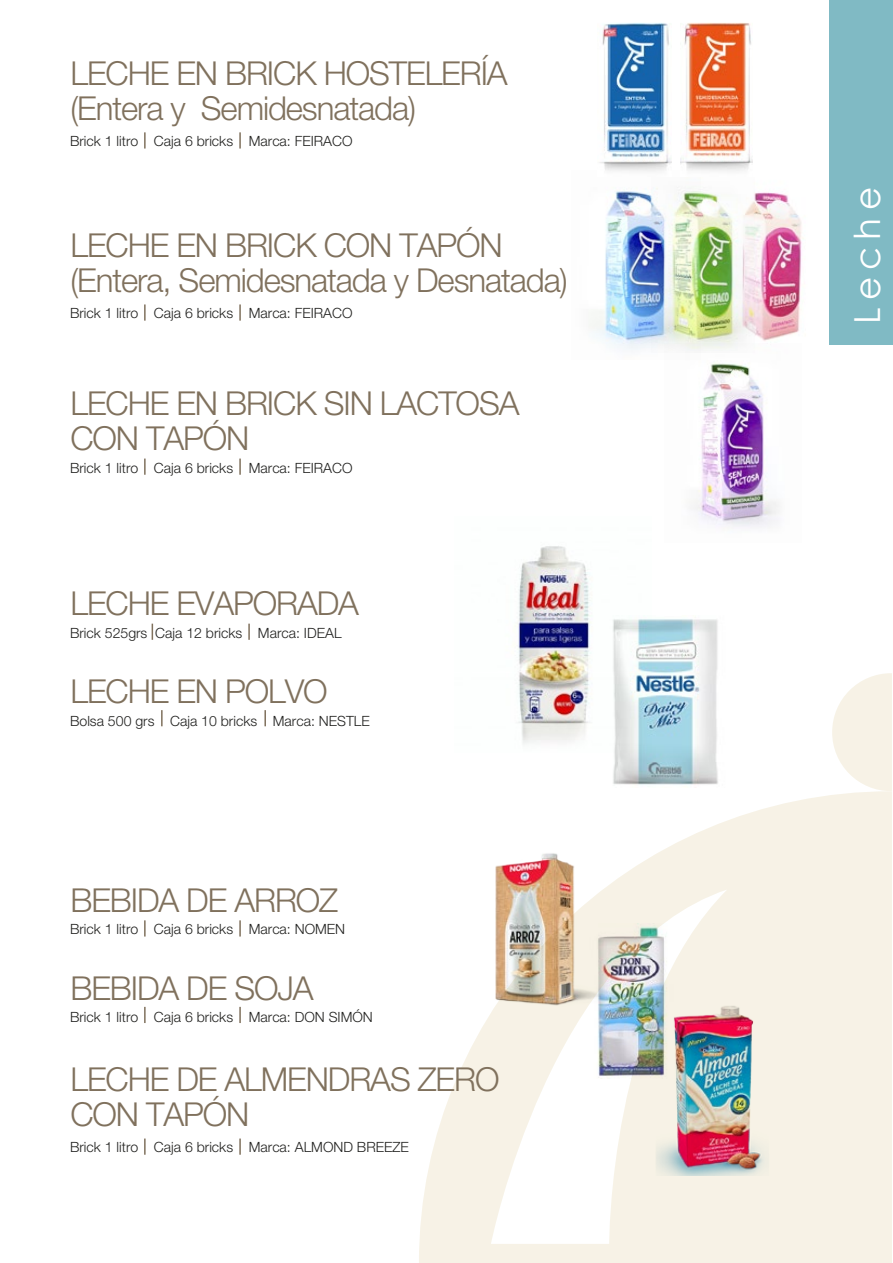
<style>
.page{position:relative;width:893px;height:1263px;background:#fff}
.page>*{position:absolute;margin:0;border:0;box-sizing:border-box;transform-origin:0 0}
.t1{font:35.85px "Century Gothic";letter-spacing:.2em;color:#fff}
.t2{font:300 33px/34.5px "Helvetica Neue LT Std";letter-spacing:-.035em;color:#80715d}
.t3{font:300 14.1px "Helvetica Neue LT Std";color:#21211f}
</style>
<div class="page">
<svg style="left:832px;top:673px;width:59px;height:118px"></svg>
<svg style="left:419px;top:791px;width:472px;height:472px;fill:#f7f2e6"></svg>
<div style="left:829px;top:0;width:64px;height:344px;background:#80bac4"></div>
<svg style="left:144px;top:132px;width:2px;height:17px"></svg>
<svg style="left:239px;top:132px;width:2px;height:17px"></svg>
<svg style="left:144px;top:304px;width:2px;height:17px"></svg>
<svg style="left:239px;top:304px;width:2px;height:17px"></svg>
<svg style="left:144px;top:459px;width:2px;height:16px"></svg>
<svg style="left:239px;top:459px;width:2px;height:16px"></svg>
<svg style="left:144px;top:920px;width:2px;height:16px"></svg>
<svg style="left:239px;top:920px;width:2px;height:16px"></svg>
<svg style="left:144px;top:1007px;width:2px;height:16px"></svg>
<svg style="left:239px;top:1007px;width:2px;height:16px"></svg>
<svg style="left:152px;top:624px;width:1px;height:16px"></svg>
<svg style="left:248px;top:624px;width:2px;height:16px"></svg>
<svg style="left:161px;top:710px;width:2px;height:16px"></svg>
<svg style="left:264px;top:710px;width:2px;height:16px"></svg>
<svg style="left:144px;top:1138px;width:2px;height:17px"></svg>
<svg style="left:239px;top:1138px;width:2px;height:17px"></svg>
<img style="left:626px;top:998px;width:178px;height:178px">
<img style="left:457px;top:848px;width:147px;height:163px">
<img style="left:589px;top:190px;width:63px;height:160px">
<img style="left:652px;top:187px;width:68px;height:161px">
<img style="left:664px;top:343px;width:115px;height:185px">
<img style="left:581px;top:924px;width:98px;height:154px">
<img style="left:613px;top:619px;width:105px;height:166px">
<img style="left:515px;top:546px;width:137px;height:207px">
<img style="left:720px;top:192px;width:84px;height:165px">
<img style="left:599px;top:23px;width:72px;height:149px">
<img style="left:681px;top:22px;width:71px;height:149px">
<h2 class="t2" style="left:70px;top:55px;width:439px">LECHE EN BRICK HOSTELERÍA (Entera y Semidesnatada)</h2>
<p class="t3" style="left:70px;top:133px;width:284px">Brick 1 litro Caja 6 bricks Marca: FEIRACO</p>
<h2 class="t2" style="left:70px;top:227px;width:499px">LECHE EN BRICK CON TAPÓN (Entera, Semidesnatada y Desnatada)</h2>
<p class="t3" style="left:70px;top:305px;width:284px">Brick 1 litro Caja 6 bricks Marca: FEIRACO</p>
<h2 class="t2" style="left:70px;top:385px;width:451px">LECHE EN BRICK SIN LACTOSA<br>CON TAPÓN</h2>
<p class="t3" style="left:70px;top:459px;width:284px">Brick 1 litro Caja 6 bricks Marca: FEIRACO</p>
<h2 class="t2" style="left:70px;top:586px;width:290px">LECHE EVAPORADA</h2>
<p class="t3" style="left:70px;top:624px;width:273px">Brick 525grs Caja 12 bricks Marca: IDEAL</p>
<h2 class="t2" style="left:70px;top:674px;width:259px">LECHE EN POLVO</h2>
<p class="t3" style="left:70px;top:712px;width:301px">Bolsa 500 grs Caja 10 bricks Marca: NESTLE</p>
<h2 class="t2" style="left:70px;top:882px;width:269px">BEBIDA DE ARROZ</h2>
<p class="t3" style="left:70px;top:921px;width:277px">Brick 1 litro Caja 6 bricks Marca: NOMEN</p>
<h2 class="t2" style="left:70px;top:970px;width:245px">BEBIDA DE SOJA</h2>
<p class="t3" style="left:70px;top:1009px;width:304px">Brick 1 litro Caja 6 bricks Marca: DON SIMÓN</p>
<h2 class="t2" style="left:70px;top:1061px;width:431px">LECHE DE ALMENDRAS ZERO<br>CON TAPÓN</h2>
<p class="t3" style="left:70px;top:1139px;width:340px">Brick 1 litro Caja 6 bricks Marca: ALMOND BREEZE</p>
<h1 class="t1" style="left:842px;top:324px;width:138px;rotate:-90deg">Leche</h1>
</div>
